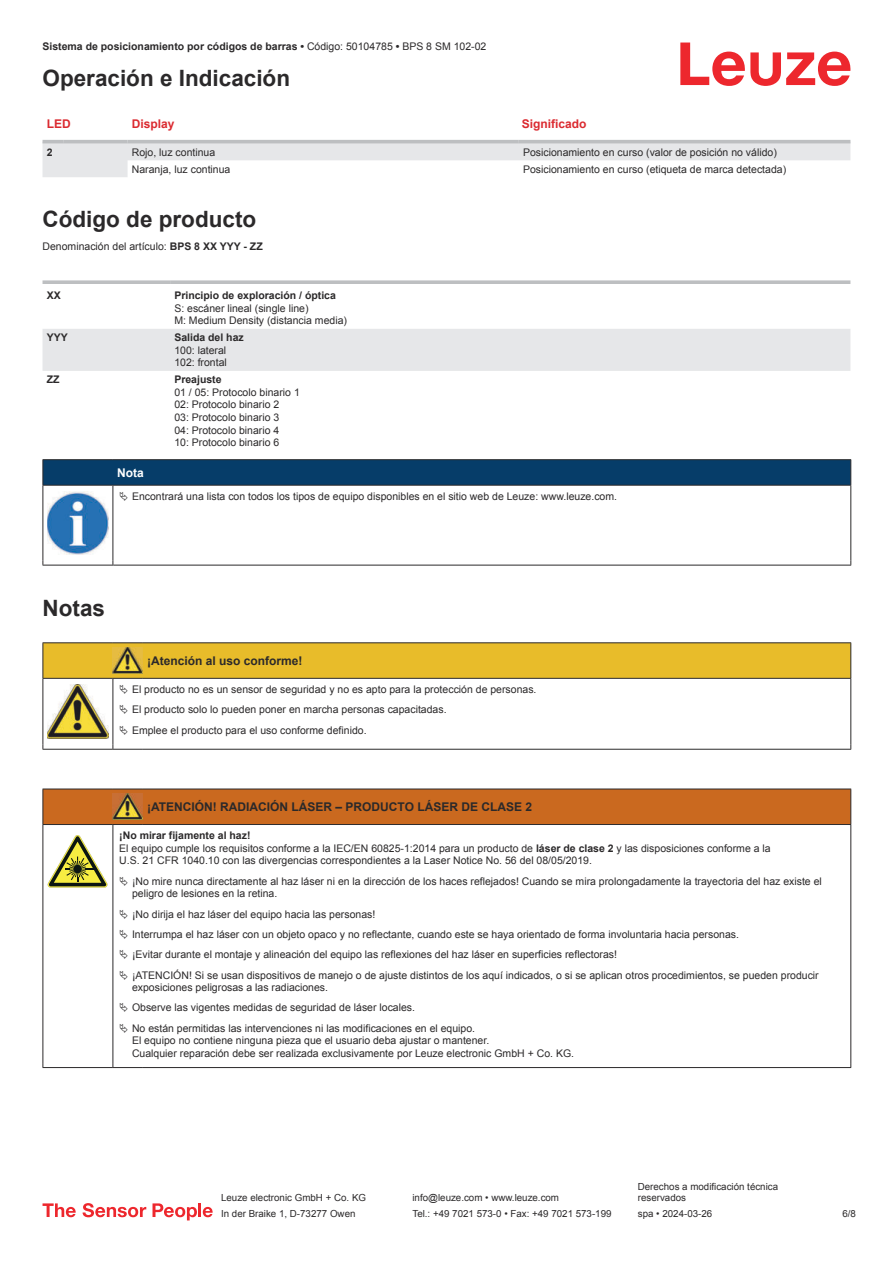
<style>
.page{position:relative;width:893px;height:1263px;background:#fff}
.page>*{position:absolute;margin:0;border:0;box-sizing:border-box;transform-origin:0 0}
.t1{font:700 22.5px "Arial";color:#2b292a}
.t2{font:700 12px "Arial";color:#2b292a}
.t3{font:700 12px "Arial";color:#db2a30}
.t4{font:700 12px "Arial";color:#fff}
.t5{font:10.5px/12.6px "Arial";color:#2b292a}
.t6{font:700 10.5px "Arial";color:#2b292a}
.t7{font:9.75px/11.7px "Arial";color:#2b292a}
.s1{font-weight:400}
.s2{font-weight:700}
</style>
<div class="page">
<svg style="left:680px;top:43px;width:170px;height:43px"></svg>
<svg style="left:43px;top:143px;width:807px;height:34px"></svg>
<hr style="left:43px;top:140px;width:21px;height:3px;background:#bdbfc1">
<hr style="left:64px;top:140px;width:64px;height:3px;background:#bdbfc1">
<hr style="left:128px;top:140px;width:391px;height:3px;background:#bdbfc1">
<hr style="left:519px;top:140px;width:331px;height:3px;background:#bdbfc1">
<div style="left:43px;top:329px;width:807px;height:42px;background:#e6e7e9"></div>
<svg style="left:43px;top:280px;width:127px;height:4px"></svg>
<svg style="left:170px;top:280px;width:680px;height:4px;background:#c3c5c7"></svg>
<svg style="left:43px;top:1203px;width:33px;height:14px"></svg>
<svg style="left:83px;top:1203px;width:63px;height:14px"></svg>
<svg style="left:153px;top:1203px;width:44px;height:17px"></svg>
<hr style="left:198px;top:1203px;width:3px;height:14px;background:#ed272d">
<svg style="left:203px;top:1207px;width:10px;height:10px"></svg>
<svg style="left:44px;top:486px;width:806px;height:79px"></svg>
<hr style="left:43px;top:459px;width:70px;height:1px;background:#2b292a">
<hr style="left:43px;top:485px;width:70px;height:1px;background:#2b292a">
<hr style="left:113px;top:459px;width:738px;height:1px;background:#2b292a">
<svg style="left:43px;top:460px;width:808px;height:25px;background:#063c67"></svg>
<hr style="left:113px;top:485px;width:738px;height:1px;background:#2b292a">
<hr style="left:43px;top:486px;width:1px;height:75px;background:#2b292a">
<hr style="left:113px;top:486px;width:1px;height:75px;background:#2b292a">
<hr style="left:850px;top:486px;width:1px;height:75px;background:#2b292a">
<hr style="left:43px;top:565px;width:70px;height:1px;background:#2b292a">
<hr style="left:113px;top:565px;width:738px;height:1px;background:#2b292a">
<img style="left:47px;top:492px;width:61px;height:62px">
<div style="left:115px;top:486px;width:734px;height:20px;background:#fff"></div>
<hr style="left:43px;top:642px;width:70px;height:1px;background:#2b292a">
<hr style="left:113px;top:642px;width:30px;height:1px;background:#2b292a">
<hr style="left:143px;top:642px;width:708px;height:1px;background:#2b292a">
<hr style="left:43px;top:749px;width:70px;height:1px;background:#2b292a">
<hr style="left:113px;top:749px;width:30px;height:1px;background:#2b292a">
<hr style="left:143px;top:749px;width:708px;height:1px;background:#2b292a">
<div style="left:44px;top:790px;width:806px;height:34px;background:#ca691f"></div>
<hr style="left:43px;top:789px;width:70px;height:1px;background:#2b292a">
<hr style="left:43px;top:789px;width:1px;height:35px;background:#2b292a">
<hr style="left:43px;top:824px;width:70px;height:1px;background:#2b292a">
<hr style="left:113px;top:789px;width:30px;height:1px;background:#2b292a">
<hr style="left:113px;top:824px;width:30px;height:1px;background:#2b292a">
<hr style="left:143px;top:789px;width:708px;height:1px;background:#2b292a">
<hr style="left:850px;top:789px;width:1px;height:35px;background:#2b292a">
<hr style="left:143px;top:824px;width:708px;height:1px;background:#2b292a">
<hr style="left:43px;top:825px;width:1px;height:238px;background:#2b292a">
<hr style="left:113px;top:825px;width:1px;height:238px;background:#2b292a">
<hr style="left:850px;top:825px;width:1px;height:238px;background:#2b292a">
<hr style="left:43px;top:1067px;width:70px;height:1px;background:#2b292a">
<hr style="left:113px;top:1067px;width:30px;height:1px;background:#2b292a">
<hr style="left:143px;top:1067px;width:708px;height:1px;background:#2b292a">
<img style="left:113px;top:793px;width:30px;height:26px">
<svg style="left:47px;top:835px;width:60px;height:52px"></svg>
<svg style="left:43px;top:643px;width:808px;height:106px"></svg>
<p class="t6" style="left:43px;top:43px;width:445px">Sistema de posicionamiento por códigos de barras • <span class="s1">Código: 50104785</span> • <span class="s1">BPS 8 SM 102-02</span></p>
<h1 class="t1" style="left:43px;top:70px;width:249px">Operación e Indicación</h1>
<p class="t3" style="left:47px;top:119px;width:25px">LED</p>
<p class="t3" style="left:132px;top:119px;width:44px">Display</p>
<p class="t3" style="left:522px;top:119px;width:66px">Significado</p>
<p class="t6" style="left:47px;top:148px;width:7px">2</p>
<p class="t5" style="left:132px;top:147px;width:85px">Rojo, luz continua</p>
<p class="t5" style="left:523px;top:147px;width:255px">Posicionamiento en curso (valor de posición no válido)</p>
<p class="t5" style="left:132px;top:163px;width:100px">Naranja, luz continua</p>
<p class="t5" style="left:523px;top:163px;width:265px">Posicionamiento en curso (etiqueta de marca detectada)</p>
<h1 class="t1" style="left:43px;top:211px;width:215px">Código de producto</h1>
<p class="t5" style="left:43px;top:241px;width:222px">Denominación del artículo: <span class="s2">BPS 8 XX YYY - ZZ</span></p>
<p class="t6" style="left:47px;top:291px;width:16px">XX</p>
<p class="t6" style="left:174px;top:291px;width:163px">Principio de exploración / óptica</p>
<p class="t5" style="left:174px;top:302px;width:174px">S: escáner lineal (single line)<br>M: Medium Density (distancia media)</p>
<p class="t6" style="left:47px;top:333px;width:23px">YYY</p>
<p class="t6" style="left:174px;top:333px;width:71px">Salida del haz</p>
<p class="t5" style="left:174px;top:345px;width:54px">100: lateral<br>102: frontal</p>
<p class="t6" style="left:47px;top:375px;width:14px">ZZ</p>
<p class="t6" style="left:174px;top:375px;width:49px">Preajuste</p>
<p class="t5" style="left:174px;top:387px;width:127px">01 / 05: Protocolo binario 1<br>02: Protocolo binario 2<br>03: Protocolo binario 3<br>04: Protocolo binario 4<br>10: Protocolo binario 6</p>
<p class="t4" style="left:117px;top:468px;width:28px">Nota</p>
<p class="t5" style="left:132px;top:491px;width:487px">Encontrará una lista con todos los tipos de equipo disponibles en el sitio web de Leuze: www.leuze.com.</p>
<h1 class="t1" style="left:43px;top:600px;width:64px">Notas</h1>
<p class="t2" style="left:147px;top:656px;width:157px">¡Atención al uso conforme!</p>
<p class="t5" style="left:132px;top:680px;width:406px;line-height:20.2px">El producto no es un sensor de seguridad y no es apto para la protección de personas.<br>El producto solo lo pueden poner en marcha personas capacitadas.<br>Emplee el producto para el uso conforme definido.</p>
<p class="t2" style="left:147px;top:802px;width:386px">¡ATENCIÓN! RADIACIÓN LÁSER – PRODUCTO LÁSER DE CLASE 2</p>
<p class="t5" style="left:119px;top:830px;width:653px"><span class="s2">¡No mirar fijamente al haz!<br></span>El equipo cumple los requisitos conforme a la IEC/EN 60825-1:2014 para un producto de <span class="s2">láser de clase 2</span> y las disposiciones conforme a la<br>U.S. 21 CFR 1040.10 con las divergencias correspondientes a la Laser Notice No. 56 del 08/05/2019.</p>
<p class="t5" style="left:132px;top:876px;width:691px">¡No mire nunca directamente al haz láser ni en la dirección de los haces reflejados! Cuando se mira prolongadamente la trayectoria del haz existe el peligro de lesiones en la retina.</p>
<p class="t5" style="left:132px;top:905px;width:688px;line-height:20.2px">¡No dirija el haz láser del equipo hacia las personas!<br>Interrumpa el haz láser con un objeto opaco y no reflectante, cuando este se haya orientado de forma involuntaria hacia personas.<br>¡Evitar durante el montaje y alineación del equipo las reflexiones del haz láser en superficies reflectoras!<br>¡ATENCIÓN! Si se usan dispositivos de manejo o de ajuste distintos de los aquí indicados, o si se aplican otros procedimientos, se pueden producir</p>
<p class="t5" style="left:132px;top:978px;width:345px;line-height:20.2px">exposiciones peligrosas a las radiaciones.<br>Observe las vigentes medidas de seguridad de láser locales.<br>No están permitidas las intervenciones ni las modificaciones en el equipo.</p>
<p class="t5" style="left:132px;top:1035px;width:444px">El equipo no contiene ninguna pieza que el usuario deba ajustar o mantener.<br>Cualquier reparación debe ser realizada exclusivamente por Leuze electronic GmbH + Co. KG.</p>
<p class="t7" style="left:221px;top:1193px;width:146px">Leuze electronic GmbH + Co. KG</p>
<p class="t7" style="left:412px;top:1193px;width:148px">info@leuze.com • www.leuze.com</p>
<p class="t7" style="left:638px;top:1181px;width:142px">Derechos a modificación técnica reservados</p>
<p class="t7" style="left:221px;top:1209px;width:136px">In der Braike 1, D-73277 Owen</p>
<p class="t7" style="left:412px;top:1209px;width:201px">Tel.: +49 7021 573-0 • Fax: +49 7021 573-199</p>
<p class="t7" style="left:638px;top:1209px;width:76px">spa • 2024-03-26</p>
<p class="t7" style="left:842px;top:1209px;width:15px">6 /8</p>
</div>
